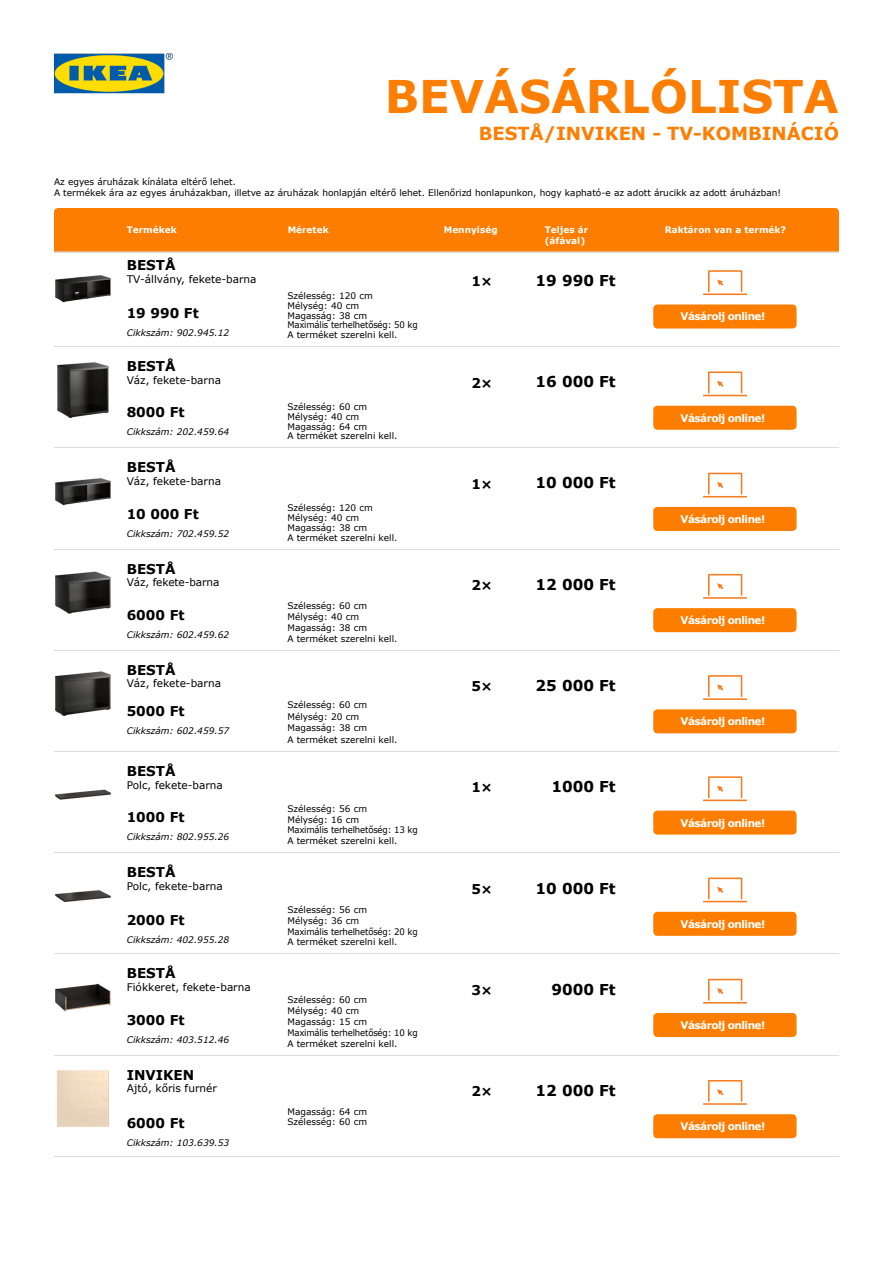
<style>
.page{position:relative;width:893px;height:1263px;background:#fff}
.page>*{position:absolute;margin:0;border:0;box-sizing:border-box;transform-origin:0 0}
.t1{font:700 45px "Verdana";color:#fc7e03}
.t2{font:700 18px "Verdana";color:#fc7e03}
.t3{font:700 15px "Verdana";color:#000}
.t4{font:700 13.5px "Verdana";color:#000}
.t5{font:10.5px "Verdana";color:#000}
.t6{font:700 10.5px "Verdana";letter-spacing:-.05em;color:#fff}
.t7{font:9px/10.8px "Verdana";color:#000}
.t8{font:italic 9px "Verdana";color:#000}
.t9{font:700 9px/10.8px "Verdana";color:#fff}
</style>
<div class="page">
<img style="left:53px;top:52px;width:120px;height:42px">
<hr style="left:54px;top:346px;width:785px;height:1px;background:#ddd">
<img style="left:55px;top:275px;width:56px;height:28px">
<div style="left:653px;top:304px;width:144px;height:24px;background:#fc7d00;border-radius:4px"></div>
<svg style="left:703px;top:270px;width:44px;height:25px"></svg>
<hr style="left:54px;top:447px;width:785px;height:1px;background:#ddd">
<img style="left:57px;top:362px;width:52px;height:56px">
<div style="left:653px;top:406px;width:144px;height:24px;background:#fc7d00;border-radius:4px"></div>
<svg style="left:703px;top:371px;width:44px;height:25px"></svg>
<hr style="left:54px;top:549px;width:785px;height:1px;background:#ddd">
<img style="left:55px;top:478px;width:56px;height:28px">
<div style="left:653px;top:507px;width:144px;height:24px;background:#fc7d00;border-radius:4px"></div>
<svg style="left:703px;top:473px;width:44px;height:24px"></svg>
<hr style="left:54px;top:650px;width:785px;height:1px;background:#ddd">
<img style="left:55px;top:571px;width:56px;height:43px">
<div style="left:653px;top:608px;width:144px;height:24px;background:#fc7d00;border-radius:4px"></div>
<svg style="left:703px;top:574px;width:44px;height:25px"></svg>
<hr style="left:54px;top:751px;width:785px;height:1px;background:#ddd">
<img style="left:55px;top:671px;width:56px;height:45px">
<div style="left:653px;top:709px;width:144px;height:24px;background:#fc7d00;border-radius:4px"></div>
<svg style="left:703px;top:675px;width:44px;height:25px"></svg>
<hr style="left:54px;top:852px;width:785px;height:1px;background:#ddd">
<img style="left:55px;top:789px;width:56px;height:11px">
<div style="left:653px;top:810px;width:144px;height:24px;background:#fc7d00;border-radius:4px"></div>
<svg style="left:703px;top:776px;width:44px;height:25px"></svg>
<hr style="left:54px;top:953px;width:785px;height:1px;background:#ddd">
<img style="left:55px;top:890px;width:56px;height:12px">
<div style="left:653px;top:912px;width:144px;height:24px;background:#fc7d00;border-radius:4px"></div>
<svg style="left:703px;top:877px;width:44px;height:25px"></svg>
<hr style="left:54px;top:1055px;width:785px;height:1px;background:#ddd">
<img style="left:55px;top:983px;width:56px;height:29px">
<div style="left:653px;top:1013px;width:144px;height:24px;background:#fc7d00;border-radius:4px"></div>
<svg style="left:703px;top:979px;width:44px;height:24px"></svg>
<hr style="left:54px;top:1156px;width:785px;height:1px;background:#ddd">
<img style="left:57px;top:1070px;width:52px;height:57px">
<div style="left:653px;top:1114px;width:144px;height:24px;background:#fc7d00;border-radius:4px"></div>
<svg style="left:703px;top:1080px;width:44px;height:25px"></svg>
<hr style="left:54px;top:251px;width:785px;height:2px;background:#ddd">
<div style="left:54px;top:208px;width:785px;height:43px;background:#fc7d00"></div>
<h1 class="t1" style="left:385px;top:65px;width:456px">BEVÁSÁRLÓLISTA</h1>
<h2 class="t2" style="left:479px;top:121px;width:362px">BESTÅ/INVIKEN - TV-KOMBINÁCIÓ</h2>
<p class="t7" style="left:54px;top:176px;width:729px">Az egyes áruházak kínálata eltérő lehet.<br>A termékek ára az egyes áruházakban, illetve az áruházak honlapján eltérő lehet. Ellenőrizd honlapunkon, hogy kapható-e az adott árucikk az adott áruházban!</p>
<p class="t9" style="left:127px;top:224px;width:52px">Termékek</p>
<p class="t9" style="left:444px;top:224px;width:55px">Mennyiség</p>
<p class="t9" style="left:545px;top:224px;width:45px">Teljes ár (áfával)</p>
<p class="t9" style="left:288px;top:224px;width:43px">Méretek</p>
<p class="t9" style="left:665px;top:224px;width:123px">Raktáron van a termék?</p>
<h3 class="t4" style="left:127px;top:255px;width:50px">BESTÅ</h3>
<p class="t5" style="left:127px;top:271px;width:131px">TV-állvány, fekete-barna</p>
<h3 class="t4" style="left:127px;top:303px;width:74px">19 990 Ft</h3>
<p class="t8" style="left:127px;top:326px;width:104px">Cikkszám: 902.945.12</p>
<h3 class="t4" style="left:127px;top:357px;width:50px">BESTÅ</h3>
<p class="t5" style="left:127px;top:373px;width:96px">Váz, fekete-barna</p>
<h3 class="t4" style="left:127px;top:403px;width:59px">8000 Ft</h3>
<p class="t8" style="left:127px;top:426px;width:104px">Cikkszám: 202.459.64</p>
<h3 class="t4" style="left:127px;top:458px;width:50px">BESTÅ</h3>
<p class="t5" style="left:127px;top:474px;width:96px">Váz, fekete-barna</p>
<h3 class="t4" style="left:127px;top:504px;width:74px">10 000 Ft</h3>
<p class="t8" style="left:127px;top:527px;width:104px">Cikkszám: 702.459.52</p>
<h3 class="t4" style="left:127px;top:559px;width:50px">BESTÅ</h3>
<p class="t5" style="left:127px;top:575px;width:94px">Váz, fekete-barna</p>
<h3 class="t4" style="left:127px;top:605px;width:59px">6000 Ft</h3>
<p class="t8" style="left:127px;top:628px;width:104px">Cikkszám: 602.459.62</p>
<h3 class="t4" style="left:127px;top:660px;width:50px">BESTÅ</h3>
<p class="t5" style="left:127px;top:676px;width:96px">Váz, fekete-barna</p>
<h3 class="t4" style="left:127px;top:702px;width:59px">5000 Ft</h3>
<p class="t8" style="left:127px;top:725px;width:104px">Cikkszám: 602.459.57</p>
<h3 class="t4" style="left:127px;top:761px;width:50px">BESTÅ</h3>
<p class="t5" style="left:127px;top:777px;width:98px">Polc, fekete-barna</p>
<h3 class="t4" style="left:127px;top:808px;width:59px">1000 Ft</h3>
<p class="t8" style="left:127px;top:831px;width:104px">Cikkszám: 802.955.26</p>
<h3 class="t4" style="left:127px;top:863px;width:50px">BESTÅ</h3>
<p class="t5" style="left:127px;top:879px;width:98px">Polc, fekete-barna</p>
<h3 class="t4" style="left:127px;top:911px;width:59px">2000 Ft</h3>
<p class="t8" style="left:127px;top:934px;width:104px">Cikkszám: 402.955.28</p>
<h3 class="t4" style="left:127px;top:964px;width:50px">BESTÅ</h3>
<p class="t5" style="left:127px;top:980px;width:126px">Fiókkeret, fekete-barna</p>
<h3 class="t4" style="left:127px;top:1010px;width:59px">3000 Ft</h3>
<p class="t8" style="left:127px;top:1033px;width:104px">Cikkszám: 403.512.46</p>
<h3 class="t4" style="left:127px;top:1065px;width:69px">INVIKEN</h3>
<p class="t5" style="left:127px;top:1081px;width:92px">Ajtó, kőris furnér</p>
<h3 class="t4" style="left:127px;top:1113px;width:59px">6000 Ft</h3>
<p class="t8" style="left:127px;top:1136px;width:104px">Cikkszám: 103.639.53</p>
<p class="t7" style="left:287px;top:291px;width:132px;line-height:9.8px">Szélesség: 120 cm<br>Mélység: 40 cm<br>Magasság: 38 cm<br>Maximális terhelhetőség: 50 kg<br>A terméket szerelni kell.</p>
<p class="t7" style="left:287px;top:402px;width:112px;line-height:9.8px">Szélesség: 60 cm<br>Mélység: 40 cm<br>Magasság: 64 cm<br>A terméket szerelni kell.</p>
<p class="t7" style="left:287px;top:503px;width:112px;line-height:9.8px">Szélesség: 120 cm<br>Mélység: 40 cm<br>Magasság: 38 cm<br>A terméket szerelni kell.</p>
<p class="t7" style="left:287px;top:600px;width:112px">Szélesség: 60 cm<br>Mélység: 40 cm<br>Magasság: 38 cm<br>A terméket szerelni kell.</p>
<p class="t7" style="left:287px;top:699px;width:112px;line-height:11.6px">Szélesség: 60 cm<br>Mélység: 20 cm<br>Magasság: 38 cm<br>A terméket szerelni kell.</p>
<p class="t7" style="left:287px;top:803px;width:132px">Szélesség: 56 cm<br>Mélység: 16 cm<br>Maximális terhelhetőség: 13 kg<br>A terméket szerelni kell.</p>
<p class="t7" style="left:287px;top:904px;width:132px">Szélesség: 56 cm<br>Mélység: 36 cm<br>Maximális terhelhetőség: 20 kg<br>A terméket szerelni kell.</p>
<p class="t7" style="left:287px;top:994px;width:132px">Szélesség: 60 cm<br>Mélység: 40 cm<br>Magasság: 15 cm<br>Maximális terhelhetőség: 10 kg<br>A terméket szerelni kell.</p>
<p class="t7" style="left:287px;top:1106px;width:81px">Magasság: 64 cm<br>Szélesség: 60 cm</p>
<h3 class="t4" style="left:471px;top:272px;width:23px">1×</h3>
<h3 class="t3" style="left:536px;top:270px;width:82px">19 990 Ft</h3>
<h3 class="t4" style="left:471px;top:373px;width:23px">2×</h3>
<h3 class="t3" style="left:536px;top:371px;width:82px">16 000 Ft</h3>
<h3 class="t4" style="left:471px;top:474px;width:23px">1×</h3>
<h3 class="t3" style="left:536px;top:472px;width:82px">10 000 Ft</h3>
<h3 class="t4" style="left:471px;top:576px;width:23px">2×</h3>
<h3 class="t3" style="left:536px;top:574px;width:82px">12 000 Ft</h3>
<h3 class="t4" style="left:471px;top:677px;width:23px">5×</h3>
<h3 class="t3" style="left:536px;top:675px;width:82px">25 000 Ft</h3>
<h3 class="t4" style="left:471px;top:778px;width:23px">1×</h3>
<h3 class="t3" style="left:551px;top:776px;width:66px">1000 Ft</h3>
<h3 class="t4" style="left:471px;top:879px;width:23px">5×</h3>
<h3 class="t3" style="left:536px;top:877px;width:82px">10 000 Ft</h3>
<h3 class="t4" style="left:471px;top:980px;width:23px">3×</h3>
<h3 class="t3" style="left:551px;top:979px;width:66px">9000 Ft</h3>
<h3 class="t4" style="left:471px;top:1082px;width:23px">2×</h3>
<h3 class="t3" style="left:536px;top:1080px;width:82px">12 000 Ft</h3>
<p class="t6" style="left:680px;top:309px;width:86px">Vásárolj online!</p>
<p class="t6" style="left:680px;top:410px;width:86px">Vásárolj online!</p>
<p class="t6" style="left:680px;top:512px;width:86px">Vásárolj online!</p>
<p class="t6" style="left:680px;top:613px;width:86px">Vásárolj online!</p>
<p class="t6" style="left:680px;top:714px;width:86px">Vásárolj online!</p>
<p class="t6" style="left:680px;top:815px;width:86px">Vásárolj online!</p>
<p class="t6" style="left:680px;top:916px;width:86px">Vásárolj online!</p>
<p class="t6" style="left:680px;top:1018px;width:86px">Vásárolj online!</p>
<p class="t6" style="left:680px;top:1119px;width:86px">Vásárolj online!</p>
</div>
